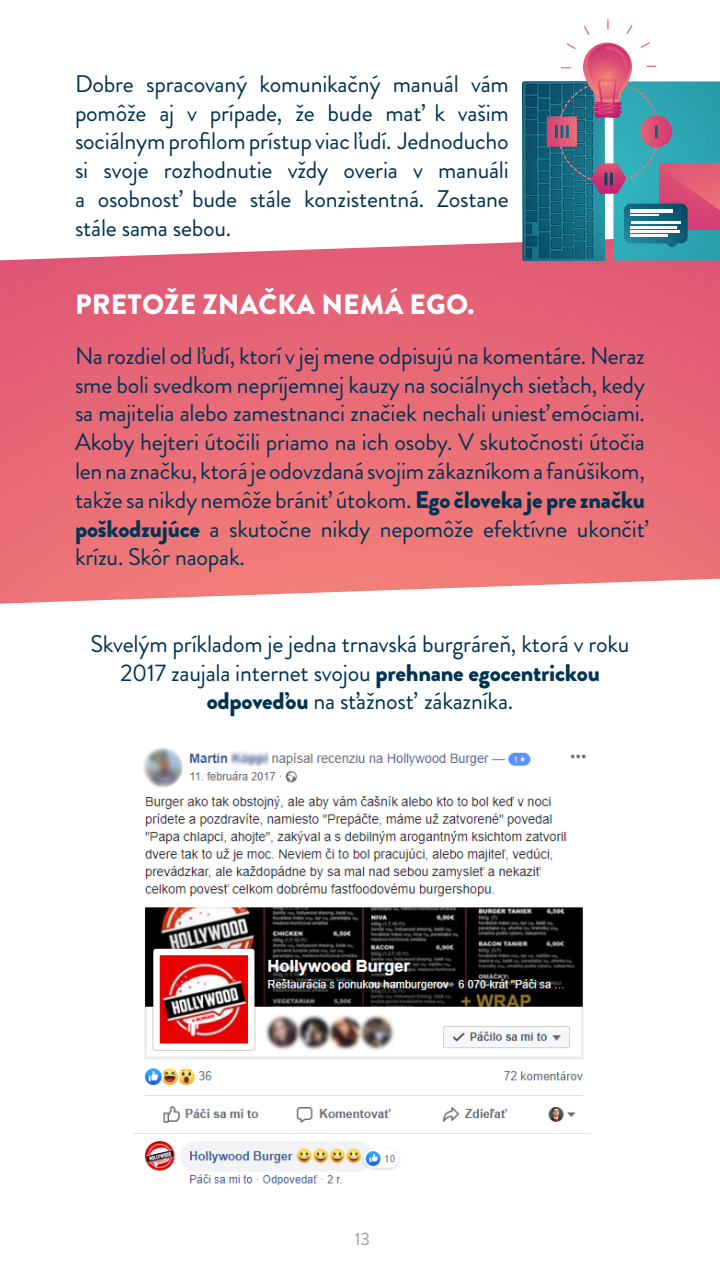
<style>
.page{position:relative;width:720px;height:1280px;background:#fff}
.page>*{position:absolute;margin:0;border:0;box-sizing:border-box;transform-origin:0 0}
.t1{font:900 28px "Brandon Grotesque";letter-spacing:.01em;color:#fff}
.t2{font:24px/28.8px "Brandon Grotesque";letter-spacing:-.01em;color:#003354;text-align:justify}
.t3{font:18px "Brandon Grotesque";color:#9d9d9c}
.s1{font-weight:900}
</style>
<div class="page">
<svg style="left:0;top:242px;width:720px;height:362px;background:#e9727d"></svg>
<img style="left:134px;top:747px;width:457px;height:439px">
<svg style="left:607px;top:19px;width:2px;height:10px"></svg>
<svg style="left:584px;top:26px;width:6px;height:9px"></svg>
<svg style="left:626px;top:25px;width:6px;height:9px"></svg>
<svg style="left:522px;top:42px;width:198px;height:219px"></svg>
<p class="t2" style="left:75px;top:70px;width:435px">Dobre spracovaný komunikačný manuál vám pomôže aj v prípade, že bude mať k vašim sociálnym profilom prístup viac ľudí. Jednoducho si svoje rozhodnutie vždy overia v manuáli a osobnosť bude stále konzistentná. Zostane stále sama sebou.</p>
<p class="t1" style="left:75px;top:284px;width:401px">PRETOŽE ZNAČKA NEMÁ EGO.</p>
<p class="t2" style="left:75px;top:341px;width:572px">Na rozdiel od ľudí, ktorí v jej mene odpisujú na komentáre. Neraz sme boli svedkom nepríjemnej kauzy na sociálnych sieťach, kedy sa majitelia alebo zamestnanci značiek nechali uniesť emóciami.<br>Akoby hejteri útočili priamo na ich osoby. V skutočnosti útočia len na značku, ktorá je odovzdaná svojim zákazníkom a fanúšikom, takže sa nikdy nemôže brániť útokom. <span class="s1">Ego človeka je pre značku poškodzujúce</span> a skutočne nikdy nepomôže efektívne ukončiť krízu. Skôr naopak.</p>
<p class="t2" style="left:90px;top:629px;width:541px;text-align:center">Skvelým príkladom je jedna trnavská burgráreň, ktorá v roku<br>2017 zaujala internet svojou <span class="s1">prehnane egocentrickou odpoveďou</span> na sťažnosť zákazníka.</p>
<p class="t3" style="left:355px;top:1227px;width:17px">13</p>
</div>
